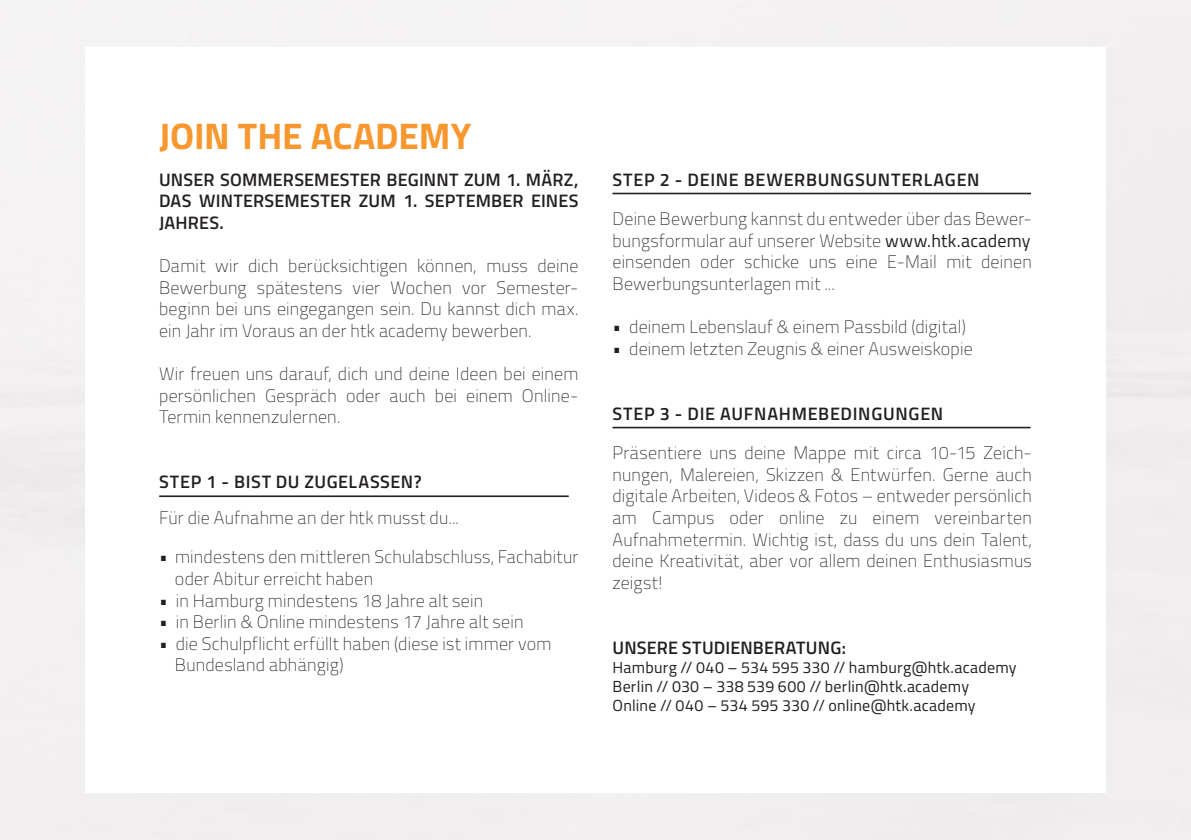
<style>
.page{position:relative;width:1191px;height:840px;background:#fff}
.page>*{position:absolute;margin:0;border:0;box-sizing:border-box;transform-origin:0 0}
.t1{font:700 37px "Titillium";letter-spacing:-.005em;color:#f7972d}
.t2{font:100 18px/21.6px "Titillium";letter-spacing:.01em;color:#231f20;text-align:justify}
.t3{font:600 18px/21.6px "Titillium";letter-spacing:.03em;color:#231f20;text-align:justify}
.t4{font:600 18px "Titillium";letter-spacing:.01em;color:#231f20}
.t5{font:16px "Titillium";letter-spacing:.015em;color:#231f20}
.s1{font-weight:400}
</style>
<div class="page">
<hr style="left:159px;top:495px;width:410px;height:2px;background:#231f20">
<hr style="left:612px;top:193px;width:419px;height:1px;background:#231f20">
<hr style="left:612px;top:426px;width:418px;height:2px;background:#231f20">
<p class="t1" style="left:159px;top:108px;width:314px">JOIN THE ACADEMY</p>
<p class="t3" style="left:159px;top:167px;width:421px">UNSER SOMMERSEMESTER BEGINNT ZUM 1. MÄRZ, DAS WINTERSEMESTER ZUM 1. SEPTEMBER EINES JAHRES.</p>
<p class="t2" style="left:159px;top:254px;width:421px">Damit wir dich berücksichtigen können, muss deine Bewerbung spätestens vier Wochen vor Semester&shy;beginn bei uns eingegangen sein. Du kannst dich max. ein Jahr im Voraus an der htk academy bewerben.</p>
<p class="t2" style="left:159px;top:362px;width:421px">Wir freuen uns darauf, dich und deine Ideen bei einem persönlichen Gespräch oder auch bei einem Online-Termin kennenzulernen.</p>
<p class="t3" style="left:159px;top:470px;width:264px">STEP 1 - BIST DU ZUGELASSEN?</p>
<p class="t2" style="left:159px;top:505px;width:301px">Für die Aufnahme an der htk musst du...</p>
<p class="t2" style="left:159px;top:545px;width:421px">• mindestens den mittleren Schulabschluss, Fachabitur</p>
<p class="t2" style="left:175px;top:566px;width:200px">oder Abitur erreicht haben</p>
<p class="t2" style="left:159px;top:588px;width:325px">• in Hamburg mindestens 18 Jahre alt sein</p>
<p class="t2" style="left:159px;top:610px;width:366px">• in Berlin &amp; Online mindestens 17 Jahre alt sein</p>
<p class="t2" style="left:159px;top:631px;width:394px">• die Schulpflicht erfüllt haben (diese ist immer vom</p>
<p class="t2" style="left:175px;top:653px;width:170px">Bundesland abhängig)</p>
<p class="t3" style="left:612px;top:167px;width:368px">STEP 2 - DEINE BEWERBUNGSUNTERLAGEN</p>
<p class="t2" style="left:612px;top:207px;width:421px">Deine Bewerbung kannst du entweder über das Bewer&shy;bungsformular auf unserer Website <span class="s1">www.htk.academy</span></p>
<p class="t2" style="left:612px;top:250px;width:421px">einsenden oder schicke uns eine E-Mail mit deinen<br>Bewerbungsunterlagen mit ...</p>
<p class="t2" style="left:612px;top:315px;width:355px">• deinem Lebenslauf &amp; einem Passbild (digital)</p>
<p class="t2" style="left:612px;top:336px;width:362px">• deinem letzten Zeugnis &amp; einer Ausweiskopie</p>
<p class="t3" style="left:612px;top:401px;width:332px">STEP 3 - DIE AUFNAHMEBEDINGUNGEN</p>
<p class="t2" style="left:612px;top:441px;width:421px">Präsentiere uns deine Mappe mit circa 10-15 Zeich&shy;nungen, Malereien, Skizzen &amp; Entwürfen. Gerne auch digitale Arbeiten, Videos &amp; Fotos – entweder persönlich am Campus oder online zu einem vereinbarten Aufnahmetermin. Wichtig ist, dass du uns dein Talent, deine Kreativität, aber vor allem deinen Enthusiasmus zeigst!</p>
<p class="t4" style="left:612px;top:633px;width:235px">UNSERE STUDIENBERATUNG:</p>
<p class="t5" style="left:612px;top:655px;width:405px">Hamburg // 040 – 534 595 330 // hamburg@htk.academy</p>
<p class="t5" style="left:612px;top:674px;width:358px">Berlin // 030 – 338 539 600 // berlin@htk.academy</p>
<p class="t5" style="left:612px;top:693px;width:364px">Online // 040 – 534 595 330 // online@htk.academy</p>
</div>
